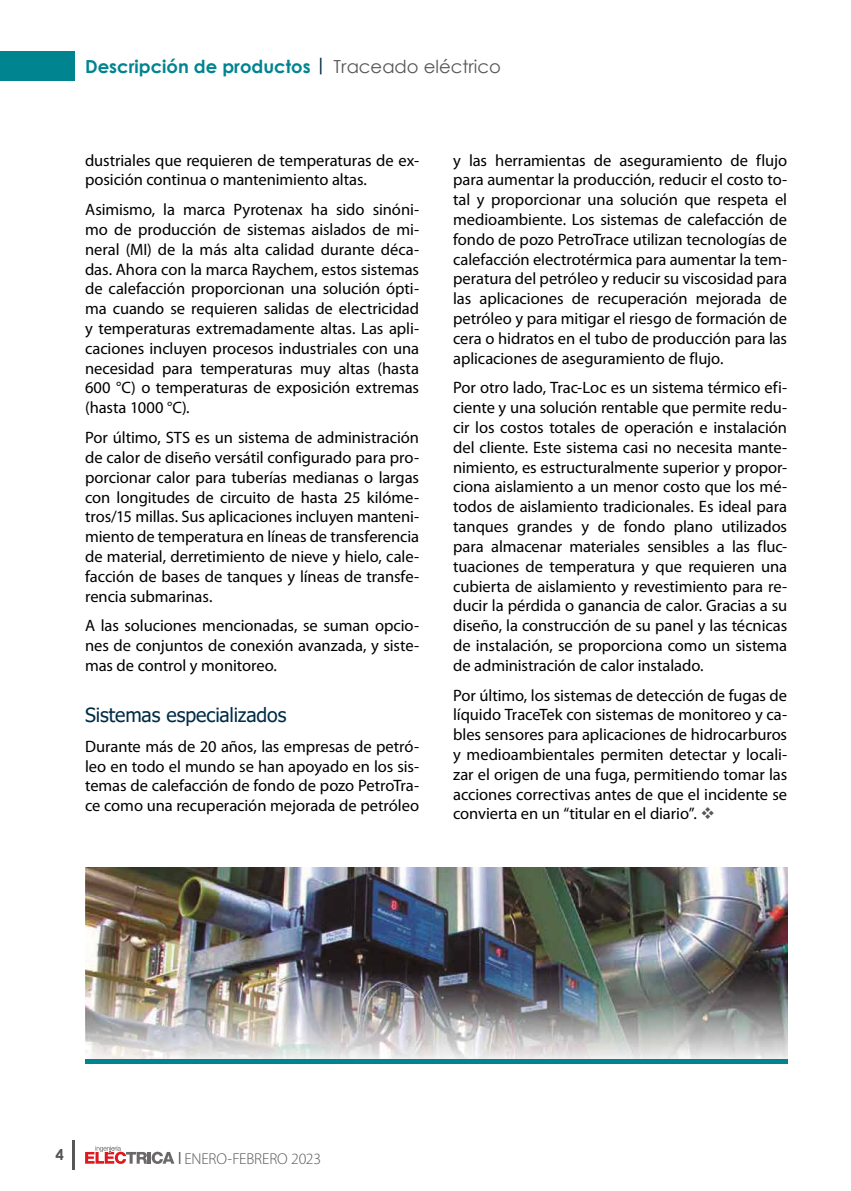
<style>
.page{position:relative;width:851px;height:1191px;background:#fff}
.page>*{position:absolute;margin:0;border:0;box-sizing:border-box;transform-origin:0 0}
.t1{font:19.5px "Tahoma";letter-spacing:-.005em;color:#002c46}
.t2{font:700 18px "Century Gothic";color:#008490}
.t3{font:16.5px/19.8px "Myriad Pro";letter-spacing:-.005em;color:#000;text-align:justify}
.t4{font:300 15.75px "Myriad Pro";letter-spacing:-.015em;color:#575756}
.t5{font:700 15px "Century Gothic";color:#575756}
.s1{color:#002c46}
.s2{font-weight:400;color:#575756}
.s3{color:#575756}
</style>
<div class="page">
<hr style="left:72px;top:1140px;width:2px;height:29px;background:#575756">
<svg style="left:85px;top:1145px;width:89px;height:19px"></svg>
<div style="left:0;top:51px;width:74px;height:30px;background:#008490"></div>
<img style="left:85px;top:868px;width:702px;height:191px">
<hr style="left:85px;top:1059px;width:702px;height:4px;background:#008490">
<p class="t2" style="left:85px;top:52px;width:417px">Descripción de productos <span class="s1">|</span> <span class="s2">Traceado eléctrico</span></p>
<p class="t3" style="left:85px;top:150px;width:335px">dustriales que requieren de temperaturas de ex&shy;posición continua o mantenimiento altas.</p>
<p class="t3" style="left:85px;top:200px;width:335px">Asimismo, la marca Pyrotenax ha sido sinóni&shy;mo de producción de sistemas aislados de mi&shy;neral (MI) de la más alta calidad durante déca&shy;das. Ahora con la marca Raychem, estos sistemas de calefacción proporcionan una solución ópti&shy;ma cuando se requieren salidas de electricidad y temperaturas extremadamente altas. Las apli&shy;caciones incluyen procesos industriales con una necesidad para temperaturas muy altas (hasta 600 °C) o temperaturas de exposición extremas (hasta 1000 °C).</p>
<p class="t3" style="left:85px;top:428px;width:335px">Por último, STS es un sistema de administración de calor de diseño versátil configurado para pro&shy;porcionar calor para tuberías medianas o largas con longitudes de circuito de hasta 25 kilóme&shy;tros/15 millas. Sus aplicaciones incluyen manteni&shy;miento de temperatura en líneas de transferencia de material, derretimiento de nieve y hielo, cale&shy;facción de bases de tanques y líneas de transfe&shy;rencia submarinas.</p>
<p class="t3" style="left:85px;top:616px;width:335px">A las soluciones mencionadas, se suman opcio&shy;nes de conjuntos de conexión avanzada, y siste&shy;mas de control y monitoreo.</p>
<p class="t1" style="left:85px;top:701px;width:203px">Sistemas especializados</p>
<p class="t3" style="left:85px;top:736px;width:335px">Durante más de 20 años, las empresas de petró&shy;leo en todo el mundo se han apoyado en los sis&shy;temas de calefacción de fondo de pozo PetroTra&shy;ce como una recuperación mejorada de petróleo</p>
<p class="t3" style="left:453px;top:150px;width:335px">y las herramientas de aseguramiento de flujo para aumentar la producción, reducir el costo to&shy;tal y proporcionar una solución que respeta el medioambiente. Los sistemas de calefacción de fondo de pozo PetroTrace utilizan tecnologías de calefacción electrotérmica para aumentar la tem&shy;peratura del petróleo y reducir su viscosidad para las aplicaciones de recuperación mejorada de petróleo y para mitigar el riesgo de formación de cera o hidratos en el tubo de producción para las aplicaciones de aseguramiento de flujo.</p>
<p class="t3" style="left:453px;top:378px;width:335px">Por otro lado, Trac-Loc es un sistema térmico efi&shy;ciente y una solución rentable que permite redu&shy;cir los costos totales de operación e instalación del cliente. Este sistema casi no necesita mante&shy;nimiento, es estructuralmente superior y propor&shy;ciona aislamiento a un menor costo que los mé&shy;todos de aislamiento tradicionales. Es ideal para tanques grandes y de fondo plano utilizados para almacenar materiales sensibles a las fluc&shy;tuaciones de temperatura y que requieren una cubierta de aislamiento y revestimiento para re&shy;ducir la pérdida o ganancia de calor. Gracias a su diseño, la construcción de su panel y las técnicas de instalación, se proporciona como un sistema de administración de calor instalado.</p>
<p class="t3" style="left:453px;top:685px;width:335px">Por último, los sistemas de detección de fugas de líquido TraceTek con sistemas de monitoreo y ca&shy;bles sensores para aplicaciones de hidrocarburos y medioambientales permiten detectar y locali&shy;zar el origen de una fuga, permitiendo tomar las acciones correctivas antes de que el incidente se convierta en un “titular en el diario”. <span class="s3">❖</span></p>
<p class="t5" style="left:55px;top:1143px;width:10px">4</p>
<p class="t4" style="left:178px;top:1149px;width:144px"><sup>|</sup> ENERO-FEBRERO 2023</p>
</div>
